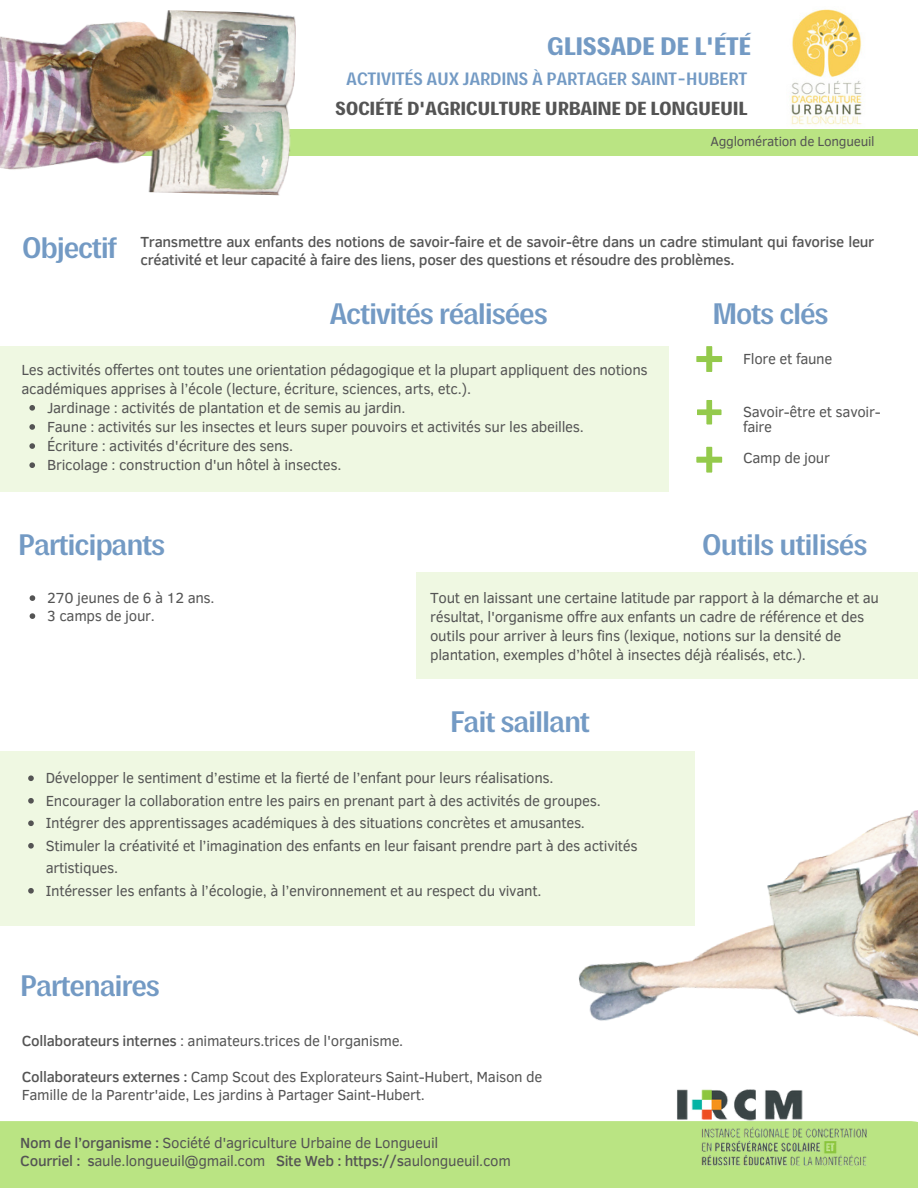
<style>
.page{position:relative;width:918px;height:1188px;background:#fff}
.page>*{position:absolute;margin:0;border:0;box-sizing:border-box;transform-origin:0 0}
.t1{font:700 30px "Polarity";letter-spacing:-.04em;color:#739ac4}
.t2{font:900 25.5px "Polarity";letter-spacing:-.02em;color:#739ac4}
.t3{font:900 19.2px "Polarity";letter-spacing:-.02em;color:#545454}
.t4{font:700 18px "Polarity";letter-spacing:-.02em;color:#739ac4}
.t5{font:15px/19.2px "Clear Sans";letter-spacing:-.02em;color:#545454}
.t6{font:500 15px/18px "Clear Sans";letter-spacing:-.02em;color:#545454}
.t7{font:13.5px "Clear Sans";letter-spacing:-.02em;color:#545454}
.s1{font-weight:500}
</style>
<div class="page">
<svg style="left:696px;top:346px;width:27px;height:26px"></svg>
<svg style="left:697px;top:400px;width:25px;height:25px"></svg>
<svg style="left:696px;top:446px;width:27px;height:27px"></svg>
<div style="left:0;top:129px;width:918px;height:27px;background:#bae483"></div>
<div style="left:0;top:346px;width:668px;height:145px;background:#eff8e2"></div>
<div style="left:416px;top:572px;width:502px;height:106px;background:#eff8e2"></div>
<div style="left:0;top:751px;width:694px;height:174px;background:#eff8e2"></div>
<div style="left:0;top:1121px;width:918px;height:67px;background:#bae483"></div>
<img style="left:665px;top:1108px;width:223px;height:58px">
<img style="left:0;top:10px;width:296px;height:186px">
<img style="left:560px;top:800px;width:358px;height:308px">
<img style="left:789px;top:9px;width:73px;height:116px">
<svg style="left:29px;top:405px;width:6px;height:6px"></svg>
<svg style="left:29px;top:424px;width:6px;height:6px"></svg>
<svg style="left:29px;top:443px;width:6px;height:6px"></svg>
<svg style="left:29px;top:462px;width:6px;height:6px"></svg>
<svg style="left:30px;top:595px;width:5px;height:6px"></svg>
<svg style="left:30px;top:613px;width:5px;height:6px"></svg>
<svg style="left:28px;top:775px;width:6px;height:6px"></svg>
<svg style="left:28px;top:798px;width:6px;height:6px"></svg>
<svg style="left:28px;top:820px;width:6px;height:6px"></svg>
<svg style="left:28px;top:843px;width:6px;height:6px"></svg>
<svg style="left:28px;top:888px;width:6px;height:6px"></svg>
<p class="t2" style="left:547px;top:29px;width:206px">GLISSADE DE L'ÉTÉ</p>
<p class="t4" style="left:346px;top:67px;width:403px">ACTIVITÉS AUX JARDINS À PARTAGER SAINT-HUBERT</p>
<p class="t3" style="left:335px;top:95px;width:414px">SOCIÉTÉ D'AGRICULTURE URBAINE DE LONGUEUIL</p>
<p class="t7" style="left:711px;top:132px;width:166px">Agglomération de Longueuil</p>
<p class="t1" style="left:22px;top:228px;width:97px">Objectif</p>
<p class="t6" style="left:141px;top:232px;width:735px">Transmettre aux enfants des notions de savoir-faire et de savoir-être dans un cadre stimulant qui favorise leur créativité et leur capacité à faire des liens, poser des questions et résoudre des problèmes.</p>
<p class="t1" style="left:329px;top:294px;width:220px">Activités réalisées</p>
<p class="t1" style="left:713px;top:294px;width:118px">Mots clés</p>
<p class="t5" style="left:22px;top:359px;width:628px">Les activités offertes ont toutes une orientation pédagogique et la plupart appliquent des notions académiques apprises à l’école (lecture, écriture, sciences, arts, etc.).</p>
<p class="t5" style="left:47px;top:397px;width:360px">Jardinage : activités de plantation et de semis au jardin.</p>
<p class="t5" style="left:47px;top:416px;width:538px">Faune : activités sur les insectes et leurs super pouvoirs et activités sur les abeilles.</p>
<p class="t5" style="left:47px;top:436px;width:248px">Écriture : activités d'écriture des sens.</p>
<p class="t5" style="left:47px;top:455px;width:296px">Bricolage : construction d'un hôtel à insectes.</p>
<p class="t5" style="left:743px;top:349px;width:91px">Flore et faune</p>
<p class="t5" style="left:743px;top:403px;width:139px;line-height:15.8px">Savoir-être et savoir&shy;faire</p>
<p class="t5" style="left:743px;top:448px;width:89px">Camp de jour</p>
<p class="t1" style="left:18px;top:525px;width:149px">Participants</p>
<p class="t5" style="left:47px;top:588px;width:169px">270 jeunes de 6 à 12 ans.</p>
<p class="t5" style="left:47px;top:606px;width:109px">3 camps de jour.</p>
<p class="t1" style="left:702px;top:525px;width:167px">Outils utilisés</p>
<p class="t5" style="left:430px;top:587px;width:450px">Tout en laissant une certaine latitude par rapport à la démarche et au résultat, l'organisme offre aux enfants un cadre de référence et des outils pour arriver à leurs fins (lexique, notions sur la densité de plantation, exemples d’hôtel à insectes déjà réalisés, etc.).</p>
<p class="t1" style="left:450px;top:702px;width:142px">Fait saillant</p>
<p class="t5" style="left:46px;top:768px;width:509px">Développer le sentiment d’estime et la fierté de l’enfant pour leurs réalisations.</p>
<p class="t5" style="left:46px;top:790px;width:557px">Encourager la collaboration entre les pairs en prenant part à des activités de groupes.</p>
<p class="t5" style="left:46px;top:813px;width:541px">Intégrer des apprentissages académiques à des situations concrètes et amusantes.</p>
<p class="t5" style="left:46px;top:834px;width:594px;line-height:22.5px">Stimuler la créativité et l’imagination des enfants en leur faisant prendre part à des activités artistiques.</p>
<p class="t5" style="left:46px;top:880px;width:497px">Intéresser les enfants à l’écologie, à l’environnement et au respect du vivant.</p>
<p class="t1" style="left:20px;top:966px;width:141px">Partenaires</p>
<p class="t5" style="left:22px;top:1030px;width:383px"><span class="s1">Collaborateurs internes</span> : animateurs.trices de l'organisme.</p>
<p class="t5" style="left:22px;top:1067px;width:522px;line-height:18px"><span class="s1">Collaborateurs externes :</span> Camp Scout des Explorateurs Saint-Hubert, Maison de<br>Famille de la Parentr'aide, Les jardins à Partager Saint-Hubert.</p>
<p class="t5" style="left:20px;top:1132px;width:420px"><span class="s1">Nom de l’organisme :</span> Société d'agriculture Urbaine de Longueuil</p>
<p class="t5" style="left:20px;top:1150px;width:492px"><span class="s1">Courriel : s</span>aule.longueuil@gmail.com <span class="s1">Site Web : https://s</span>aulongueuil.com</p>
</div>
